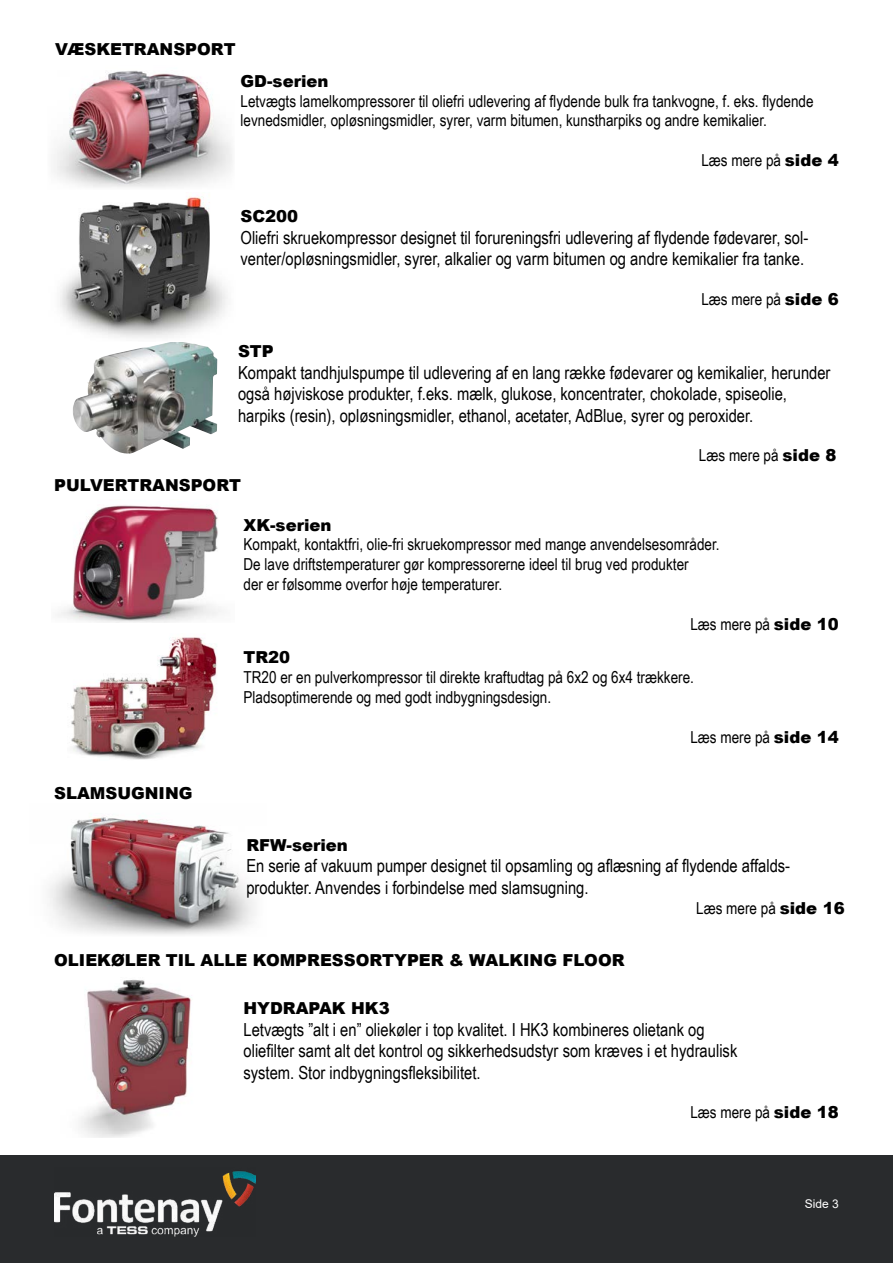
<style>
.page{position:relative;width:893px;height:1263px;background:#fff}
.page>*{position:absolute;margin:0;border:0;box-sizing:border-box;transform-origin:0 0}
.t1{font:18px/21.6px "Arial Narrow";color:#000}
.t2{font:16.5px/19.8px "Arial Narrow";color:#000}
.t3{font:900 16.5px "Arial";color:#000}
.t4{font:12px "Arial";color:#fff}
.s1{font-family:"Arial";font-weight:900}
</style>
<div class="page">
<div style="left:0;top:1155px;width:893px;height:108px;background:#292b2d"></div>
<img style="left:55px;top:1171px;width:201px;height:65px">
<img style="left:73px;top:342px;width:144px;height:112px">
<img style="left:54px;top:71px;width:178px;height:117px">
<img style="left:58px;top:505px;width:163px;height:118px">
<img style="left:71px;top:637px;width:146px;height:123px">
<img style="left:80px;top:979px;width:112px;height:159px">
<img style="left:60px;top:196px;width:168px;height:142px">
<img style="left:49px;top:816px;width:206px;height:119px">
<p class="t3" style="left:55px;top:37px;width:182px">VÆSKETRANSPORT</p>
<p class="t3" style="left:240px;top:69px;width:89px">GD-serien</p>
<p class="t2" style="left:240px;top:90px;width:575px">Letvægts lamelkompressorer til oliefri udlevering af flydende bulk fra tankvogne, f. eks. flydende levnedsmidler, opløsningsmidler, syrer, varm bitumen, kunstharpiks og andre kemikalier.</p>
<p class="t2" style="left:701px;top:150px;width:139px">Læs mere på <span class="s1">side 4</span></p>
<p class="t3" style="left:240px;top:204px;width:59px">SC200</p>
<p class="t1" style="left:240px;top:226px;width:569px">Oliefri skruekompressor designet til forureningsfri udlevering af flydende fødevarer, sol&shy;venter/opløsningsmidler, syrer, alkalier og varm bitumen og andre kemikalier fra tanke.</p>
<p class="t2" style="left:701px;top:288px;width:139px">Læs mere på <span class="s1">side 6</span></p>
<p class="t3" style="left:238px;top:339px;width:37px">STP</p>
<p class="t1" style="left:238px;top:361px;width:594px">Kompakt tandhjulspumpe til udlevering af en lang række fødevarer og kemikalier, herunder også højviskose produkter, f.eks. mælk, glukose, koncentrater, chokolade, spiseolie, harpiks (resin), opløsningsmidler, ethanol, acetater, AdBlue, syrer og peroxider.</p>
<p class="t2" style="left:699px;top:445px;width:139px">Læs mere på <span class="s1">side 8</span></p>
<p class="t3" style="left:54px;top:473px;width:188px">PULVERTRANSPORT</p>
<p class="t3" style="left:54px;top:781px;width:140px">SLAMSUGNING</p>
<p class="t3" style="left:243px;top:513px;width:89px">XK-serien</p>
<p class="t2" style="left:243px;top:534px;width:478px">Kompakt, kontaktfri, olie-fri skruekompressor med mange anvendelsesområder.<br>De lave driftstemperaturer gør kompressorerne ideel til brug ved produkter<br>der er følsomme overfor høje temperaturer.</p>
<p class="t2" style="left:690px;top:613px;width:150px">Læs mere på <span class="s1">side 10</span></p>
<p class="t3" style="left:243px;top:646px;width:48px">TR20</p>
<p class="t2" style="left:243px;top:667px;width:452px">TR20 er en pulverkompressor til direkte kraftudtag på 6x2 og 6x4 trækkere.<br>Pladsoptimerende og med godt indbygningsdesign.</p>
<p class="t2" style="left:690px;top:726px;width:150px">Læs mere på <span class="s1">side 14</span></p>
<p class="t3" style="left:246px;top:833px;width:103px">RFW-serien</p>
<p class="t1" style="left:246px;top:854px;width:545px">En serie af vakuum pumper designet til opsamling og aflæsning af flydende affalds&shy;produkter. Anvendes i forbindelse med slamsugning.</p>
<p class="t2" style="left:696px;top:897px;width:150px">Læs mere på <span class="s1">side 16</span></p>
<p class="t3" style="left:54px;top:948px;width:572px">OLIEKØLER TIL ALLE KOMPRESSORTYPER &amp; WALKING FLOOR</p>
<p class="t3" style="left:243px;top:996px;width:148px">HYDRAPAK HK3</p>
<p class="t1" style="left:243px;top:1018px;width:495px">Letvægts ”alt i en” oliekøler i top kvalitet. I HK3 kombineres olietank og oliefilter samt alt det kontrol og sikkerhedsudstyr som kræves i et hydraulisk system. Stor indbygningsfleksibilitet.</p>
<p class="t2" style="left:690px;top:1102px;width:150px">Læs mere på <span class="s1">side 18</span></p>
<p class="t4" style="left:805px;top:1196px;width:36px">Side 3</p>
</div>
